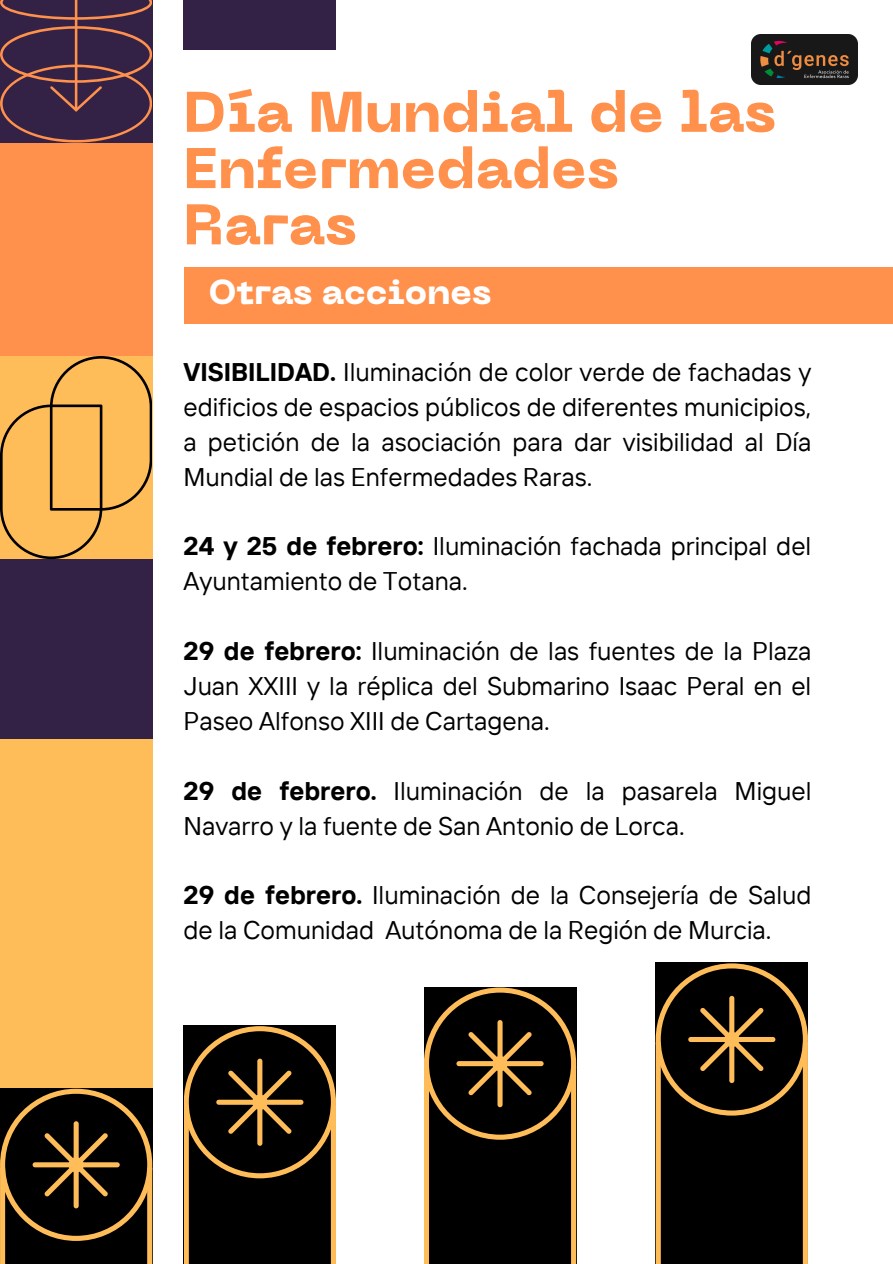
<style>
.page{position:relative;width:893px;height:1264px;background:#fff}
.page>*{position:absolute;margin:0;border:0;box-sizing:border-box;transform-origin:0 0}
.t1{font:800 56.7px/56.2px "PP Neue Machina";color:#ff914d}
.t2{font:800 34.5px "PP Neue Machina";color:#fff}
.t3{font:25.5px/34.8px "TT Interphases";color:#000}
.s1{font-weight:700}
</style>
<div class="page">
<div style="left:184px;top:268px;width:708px;height:56px;background:#ff914d"></div>
<div style="left:0;top:122px;width:152px;height:234px;background:#ff914d"></div>
<div style="left:0;top:738px;width:152px;height:349px;background:#ffbd59"></div>
<div style="left:0;top:559px;width:152px;height:179px;background:#332246"></div>
<svg style="left:0;top:0;width:152px;height:142px"></svg>
<svg style="left:0;top:356px;width:152px;height:203px"></svg>
<svg style="left:0;top:1088px;width:152px;height:175px"></svg>
<img style="left:751px;top:35px;width:106px;height:49px">
<div style="left:184px;top:0;width:152px;height:49px;background:#332246"></div>
<svg style="left:184px;top:1026px;width:152px;height:237px"></svg>
<svg style="left:424px;top:987px;width:152px;height:276px"></svg>
<svg style="left:656px;top:963px;width:151px;height:300px"></svg>
<p class="t1" style="left:183px;top:89px;width:593px">Día Mundial de las<br>Enfermedades<br>Raras</p>
<p class="t2" style="left:208px;top:278px;width:284px">Otras acciones</p>
<p class="t3" style="left:183px;top:354px;width:629px;text-align:justify"><span class="s1">VISIBILIDAD.</span> Iluminación de color verde de fachadas y edificios de espacios públicos de diferentes municipios, a petición de la asociación para dar visibilidad al Día Mundial de las Enfermedades Raras.</p>
<h1 class="t3" style="left:183px;top:528px;width:629px"><span class="s1">24 y 25 de febrero:</span> Iluminación fachada principal del<br>Ayuntamiento de Totana.</h1>
<h2 class="t3" style="left:183px;top:633px;width:629px;text-align:justify"><span class="s1">29 de febrero:</span> Iluminación de las fuentes de la Plaza Juan XXIII y la réplica del Submarino Isaac Peral en el Paseo Alfonso XIII de Cartagena.</h2>
<p class="t3" style="left:183px;top:772px;width:629px"><span class="s1">29 de febrero.</span> Iluminación de la pasarela Miguel<br>Navarro y la fuente de San Antonio de Lorca.</p>
<p class="t3" style="left:183px;top:877px;width:629px"><span class="s1">29 de febrero.</span> Iluminación de la Consejería de Salud de la Comunidad Autónoma de la Región de Murcia.</p>
</div>
